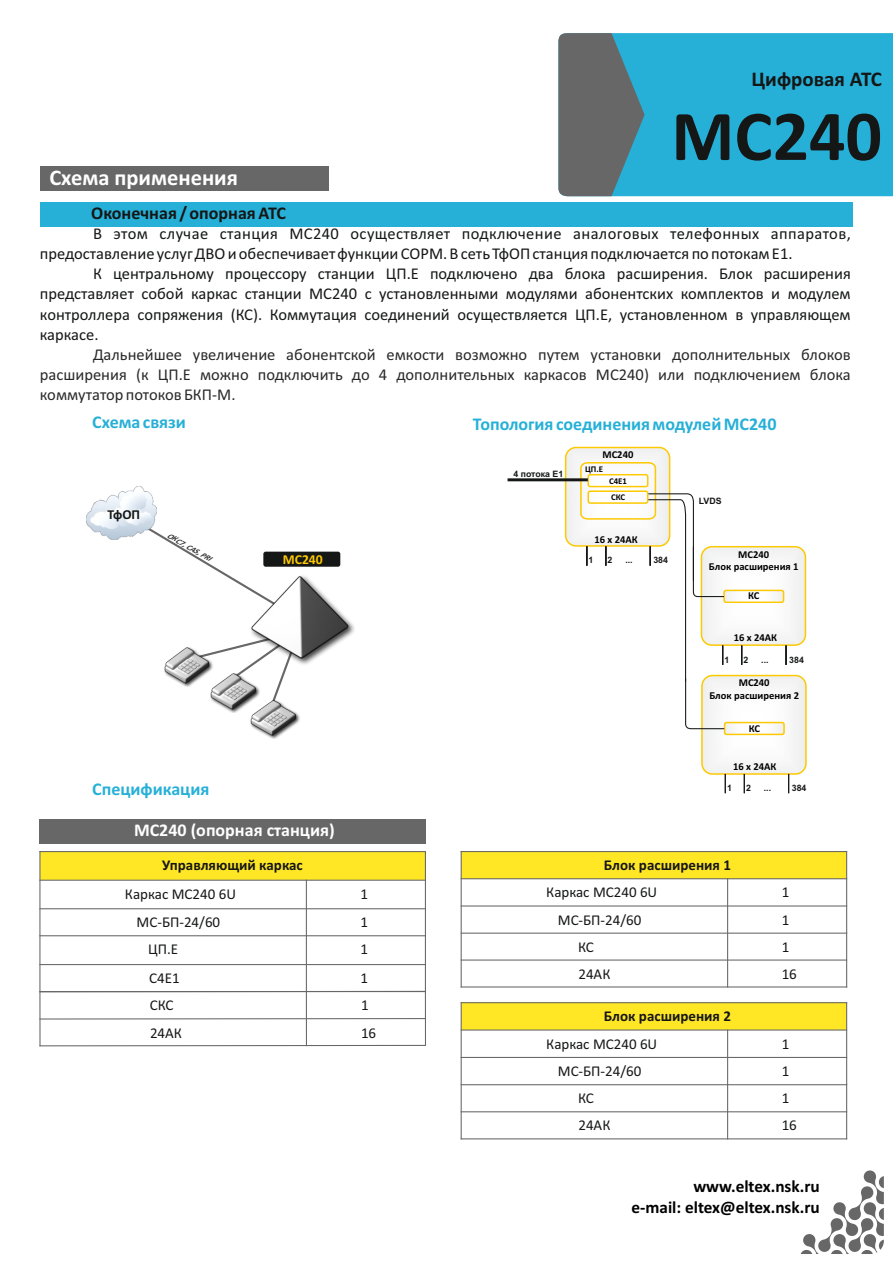
<style>
.page{position:relative;width:893px;height:1263px;background:#fff}
.page>*{position:absolute;margin:0;border:0;box-sizing:border-box;transform-origin:0 0}
.t1{font:700 72px "Calibri";color:#151616}
.t2{font:700 22.5px "Calibri";color:#fff}
.t3{font:700 21px "Calibri";color:#151616}
.t4{font:700 18px "Calibri";color:#26b0d7}
.t5{font:700 18px "Calibri";color:#fff}
.t6{font:700 18px "Calibri";color:#151616}
.t7{font:700 17.25px/21px "Calibri";color:#000;text-align:right}
.t8{font:16.5px/20.1px "Calibri";color:#151616}
.t9{font:16.5px/20.1px "Calibri";color:#292929;text-align:justify}
.t10{font:15px "Calibri";color:#151616}
.t11{font:700 15px "Calibri";color:#151616}
.t12{font:700 13.65px "Calibri";color:#fdc900}
.t13{font:700 13.65px "Calibri";color:#151616}
.t14{font:700 10.5px/12.9px "Calibri";color:#000;text-align:center}
.t15{font:700 8.85px "Arial";color:#151616}
.t16{font:700 8.85px "Calibri";color:#000}
.t17{font:italic 700 7.95px "Calibri";color:#323232}
</style>
<div class="page">
<svg style="left:156px;top:507px;width:143px;height:82px"></svg>
<svg style="left:801px;top:1170px;width:83px;height:84px"></svg>
<div style="left:645px;top:33px;width:248px;height:163px;background:#26b0d7"></div>
<svg style="left:558px;top:33px;width:87px;height:163px;background:#5b767d"></svg>
<div style="left:40px;top:167px;width:288px;height:24px;background:#676767"></div>
<div style="left:40px;top:202px;width:812px;height:24px;background:#26b0d7"></div>
<div style="left:39px;top:819px;width:387px;height:24px;background:#676767"></div>
<div style="left:40px;top:851px;width:385px;height:29px;background:#ffe726"></div>
<hr style="left:39px;top:851px;width:1px;height:141px;background:#676767">
<hr style="left:306px;top:880px;width:1px;height:112px;background:#676767">
<hr style="left:425px;top:851px;width:1px;height:141px;background:#676767">
<hr style="left:39px;top:964px;width:387px;height:1px;background:#676767">
<hr style="left:39px;top:935px;width:387px;height:1px;background:#676767">
<hr style="left:39px;top:908px;width:387px;height:1px;background:#676767">
<hr style="left:39px;top:880px;width:387px;height:1px;background:#676767">
<hr style="left:39px;top:851px;width:387px;height:1px;background:#676767">
<hr style="left:39px;top:991px;width:2px;height:55px;background:#676767">
<hr style="left:306px;top:991px;width:1px;height:55px;background:#676767">
<hr style="left:425px;top:991px;width:1px;height:55px;background:#676767">
<svg style="left:39px;top:1044px;width:386px;height:3px"></svg>
<svg style="left:39px;top:1017px;width:386px;height:3px"></svg>
<svg style="left:39px;top:990px;width:386px;height:3px"></svg>
<svg style="left:185px;top:643px;width:103px;height:54px"></svg>
<img style="left:87px;top:486px;width:69px;height:54px">
<div style="left:263px;top:552px;width:77px;height:15px;background:#151616;border-radius:2px"></div>
<img style="left:164px;top:644px;width:51px;height:42px">
<img style="left:250px;top:697px;width:50px;height:42px">
<img style="left:208px;top:671px;width:53px;height:41px">
<div style="left:461px;top:851px;width:386px;height:28px;background:#ffe726"></div>
<hr style="left:461px;top:851px;width:1px;height:136px;background:#676767">
<hr style="left:727px;top:878px;width:1px;height:109px;background:#676767">
<hr style="left:846px;top:851px;width:1px;height:136px;background:#676767">
<hr style="left:461px;top:986px;width:386px;height:1px;background:#676767">
<hr style="left:461px;top:959px;width:386px;height:1px;background:#676767">
<hr style="left:461px;top:932px;width:386px;height:2px;background:#676767">
<hr style="left:461px;top:905px;width:386px;height:1px;background:#676767">
<hr style="left:461px;top:878px;width:386px;height:1px;background:#676767">
<hr style="left:461px;top:851px;width:386px;height:1px;background:#676767">
<img style="left:247px;top:569px;width:108px;height:97px">
<div style="left:701px;top:547px;width:104px;height:98px;background:#f8f8f8;border-radius:11px"></div>
<div style="left:701px;top:546px;width:105px;height:100px;border:1px solid #fdc900;border-radius:11px"></div>
<div style="left:566px;top:447px;width:104px;height:99px;background:#f2f3f3;border-radius:11px"></div>
<div style="left:565px;top:447px;width:105px;height:100px;border:1px solid #fdc900;border-radius:11px"></div>
<div style="left:702px;top:675px;width:104px;height:99px;background:#f8f7f7;border-radius:11px"></div>
<div style="left:701px;top:675px;width:106px;height:100px;border:1px solid #fdc900;border-radius:11px"></div>
<div style="left:724px;top:590px;width:60px;height:12px;background:#fcfcfc;border-radius:2px"></div>
<div style="left:723px;top:590px;width:61px;height:13px;border:1px solid #fdc900;border-radius:2px"></div>
<svg style="left:741px;top:644px;width:2px;height:21px"></svg>
<svg style="left:785px;top:644px;width:2px;height:21px"></svg>
<div style="left:725px;top:722px;width:59px;height:12px;background:#fcfcfc;border-radius:2px"></div>
<div style="left:724px;top:722px;width:61px;height:13px;border:1px solid #fdc900;border-radius:2px"></div>
<svg style="left:724px;top:773px;width:2px;height:21px"></svg>
<svg style="left:743px;top:773px;width:2px;height:21px"></svg>
<svg style="left:788px;top:773px;width:2px;height:21px"></svg>
<hr style="left:508px;top:478px;width:80px;height:3px;background:#151616">
<svg style="left:579px;top:461px;width:146px;height:269px"></svg>
<div style="left:461px;top:1003px;width:386px;height:27px;background:#ffe726"></div>
<hr style="left:461px;top:1002px;width:1px;height:137px;background:#676767">
<hr style="left:727px;top:1029px;width:1px;height:110px;background:#676767">
<hr style="left:846px;top:1002px;width:1px;height:137px;background:#676767">
<hr style="left:461px;top:1138px;width:386px;height:1px;background:#676767">
<hr style="left:461px;top:1111px;width:386px;height:1px;background:#676767">
<hr style="left:461px;top:1084px;width:386px;height:1px;background:#676767">
<hr style="left:461px;top:1057px;width:386px;height:1px;background:#676767">
<hr style="left:461px;top:1029px;width:386px;height:1px;background:#676767">
<hr style="left:461px;top:1002px;width:386px;height:1px;background:#676767">
<p class="t3" style="left:751px;top:70px;width:132px">Цифровая АТС</p>
<h1 class="t1" style="left:671px;top:106px;width:212px">MC240</h1>
<h2 class="t2" style="left:49px;top:168px;width:190px">Схема применения</h2>
<p class="t6" style="left:91px;top:205px;width:196px">Оконечная / опорная АТС</p>
<p class="t8" style="left:40px;top:225px;width:812px;text-indent:53px">В этом случае станция МС240 осуществляет подключение аналоговых телефонных аппаратов, предоставление услуг ДВО и обеспечивает функции СОРМ. В сеть ТфОП станция подключается по потокам Е1.</p>
<p class="t8" style="left:40px;top:265px;width:812px;text-align:justify;text-indent:53px">К центральному процессору станции ЦП.Е подключено два блока расширения. Блок расширения представляет собой каркас станции МС240 с установленными модулями абонентских комплектов и модулем контроллера сопряжения (КС). Коммутация соединений осуществляется ЦП.Е, установленном в управляющем каркасе.</p>
<p class="t9" style="left:40px;top:346px;width:812px;text-indent:53px">Дальнейшее увеличение абонентской емкости возможно путем установки дополнительных блоков расширения (к ЦП.Е можно подключить до 4 дополнительных каркасов МС240) или подключением блока коммутатор потоков БКП-М.</p>
<p class="t4" style="left:92px;top:414px;width:95px">Схема связи</p>
<p class="t13" style="left:108px;top:508px;width:34px">ТфОП</p>
<p class="t17" style="left:170px;top:532px;width:51px;rotate:30deg">ОКС7, CAS, PRI</p>
<p class="t12" style="left:283px;top:553px;width:41px">МС240</p>
<p class="t4" style="left:92px;top:781px;width:119px">Спецификация</p>
<p class="t5" style="left:134px;top:823px;width:202px">МС240 (опорная станция)</p>
<p class="t11" style="left:162px;top:859px;width:142px">Управляющий каркас</p>
<p class="t10" style="left:125px;top:887px;width:113px">Каркас МС240 6U</p>
<p class="t10" style="left:360px;top:887px;width:9px">1</p>
<p class="t10" style="left:137px;top:916px;width:85px">МС-БП-24/60</p>
<p class="t10" style="left:360px;top:916px;width:9px">1</p>
<p class="t10" style="left:148px;top:943px;width:32px">ЦП.Е</p>
<p class="t10" style="left:360px;top:943px;width:9px">1</p>
<p class="t10" style="left:149px;top:972px;width:32px">C4E1</p>
<p class="t10" style="left:360px;top:972px;width:9px">1</p>
<p class="t10" style="left:150px;top:999px;width:25px">СКС</p>
<p class="t10" style="left:361px;top:999px;width:9px">1</p>
<p class="t10" style="left:150px;top:1026px;width:34px">24АК</p>
<p class="t10" style="left:361px;top:1026px;width:17px">16</p>
<p class="t4" style="left:473px;top:416px;width:305px">Топология соединения модулей МС240</p>
<p class="t15" style="left:513px;top:471px;width:51px">4 потока Е1</p>
<p class="t14" style="left:602px;top:449px;width:32px">МС240</p>
<p class="t16" style="left:611px;top:493px;width:16px">СКС</p>
<p class="t14" style="left:594px;top:533px;width:45px">16 х 24АК</p>
<p class="t16" style="left:585px;top:465px;width:19px">ЦП.Е</p>
<p class="t16" style="left:609px;top:477px;width:19px">С4Е1</p>
<p class="t15" style="left:589px;top:557px;width:6px">1</p>
<p class="t15" style="left:608px;top:557px;width:6px">2</p>
<p class="t15" style="left:625px;top:557px;width:9px">...</p>
<p class="t15" style="left:653px;top:557px;width:16px">384</p>
<p class="t15" style="left:699px;top:497px;width:24px">LVDS</p>
<p class="t14" style="left:709px;top:548px;width:91px">МС240<br>Блок расширения 1</p>
<p class="t14" style="left:748px;top:590px;width:13px">КС</p>
<p class="t14" style="left:734px;top:632px;width:45px">16 х 24АК</p>
<p class="t15" style="left:724px;top:656px;width:6px">1</p>
<p class="t15" style="left:743px;top:656px;width:6px">2</p>
<p class="t15" style="left:761px;top:656px;width:9px">...</p>
<p class="t15" style="left:789px;top:656px;width:16px">384</p>
<p class="t14" style="left:709px;top:677px;width:91px">МС240<br>Блок расширения 2</p>
<p class="t14" style="left:749px;top:722px;width:13px">КС</p>
<p class="t14" style="left:733px;top:761px;width:45px">16 х 24АК</p>
<p class="t15" style="left:727px;top:785px;width:6px">1</p>
<p class="t15" style="left:746px;top:785px;width:6px">2</p>
<p class="t15" style="left:764px;top:785px;width:9px">...</p>
<p class="t15" style="left:792px;top:785px;width:16px">384</p>
<p class="t11" style="left:604px;top:859px;width:129px">Блок расширения 1</p>
<p class="t10" style="left:546px;top:886px;width:113px">Каркас МС240 6U</p>
<p class="t10" style="left:782px;top:886px;width:9px">1</p>
<p class="t10" style="left:558px;top:913px;width:85px">МС-БП-24/60</p>
<p class="t10" style="left:782px;top:913px;width:9px">1</p>
<p class="t10" style="left:578px;top:940px;width:17px">КС</p>
<p class="t10" style="left:782px;top:940px;width:9px">1</p>
<p class="t10" style="left:578px;top:967px;width:34px">24АК</p>
<p class="t10" style="left:782px;top:967px;width:17px">16</p>
<p class="t11" style="left:604px;top:1010px;width:129px">Блок расширения 2</p>
<p class="t10" style="left:546px;top:1037px;width:113px">Каркас МС240 6U</p>
<p class="t10" style="left:782px;top:1037px;width:9px">1</p>
<p class="t10" style="left:558px;top:1065px;width:85px">МС-БП-24/60</p>
<p class="t10" style="left:782px;top:1065px;width:9px">1</p>
<p class="t10" style="left:578px;top:1092px;width:17px">КС</p>
<p class="t10" style="left:782px;top:1092px;width:9px">1</p>
<p class="t10" style="left:578px;top:1119px;width:34px">24АК</p>
<p class="t10" style="left:782px;top:1119px;width:17px">16</p>
<p class="t7" style="left:631px;top:1177px;width:190px">www.eltex.nsk.ru<br>e-mail: eltex@eltex.nsk.ru</p>
</div>
